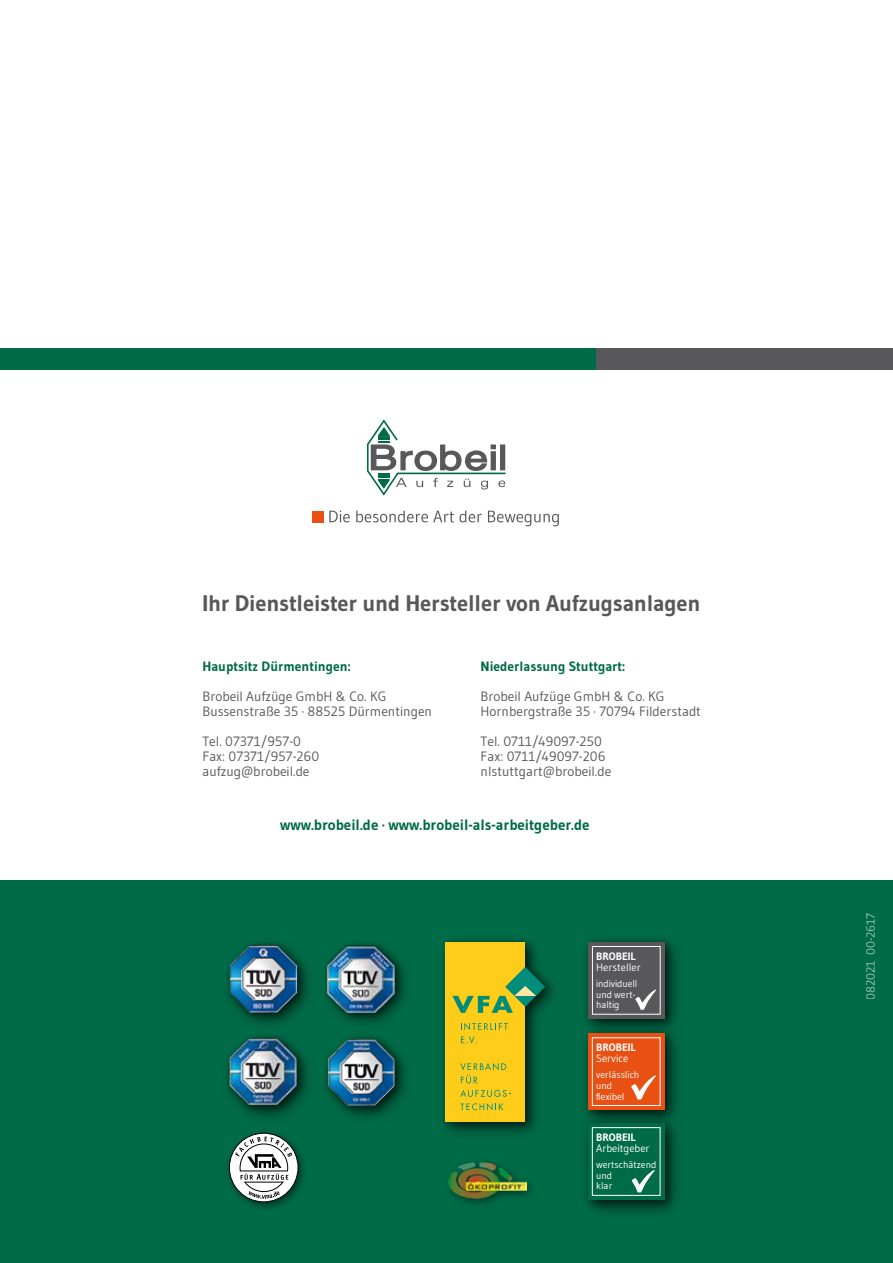
<style>
.page{position:relative;width:893px;height:1263px;background:#fff}
.page>*{position:absolute;margin:0;border:0;box-sizing:border-box;transform-origin:0 0}
.t1{font:700 22.5px "Gudea";letter-spacing:-.01em;color:#58585a}
.t2{font:700 15px "Gudea";color:#006b47}
.t3{font:13.5px/15px "Gudea";color:#58585a}
.t4{font:700 13.5px "Gudea";color:#006b47}
.t5{font:12px "Gudea";letter-spacing:-.01em;color:#fff}
.t6{font:10.65px "Gudea";color:#fff}
.t7{font:700 10.65px "Gudea";color:#fff}
.t8{font:9.75px/10.6px "Gudea";color:#fff}
</style>
<div class="page">
<div style="left:0;top:880px;width:893px;height:383px;background:#006b47"></div>
<svg style="left:366px;top:419px;width:140px;height:77px"></svg>
<svg style="left:329px;top:511px;width:230px;height:15px"></svg>
<div style="left:312px;top:511px;width:12px;height:11px;background:#e85113"></div>
<div style="left:221px;top:933px;width:464px;height:287px;background:#000;opacity:.5"></div>
<img style="left:230px;top:945px;width:67px;height:67px">
<img style="left:327px;top:946px;width:68px;height:66px">
<div style="left:445px;top:942px;width:80px;height:180px;background:#fecd1a"></div>
<svg style="left:452px;top:967px;width:93px;height:46px"></svg>
<svg style="left:460px;top:1103px;width:43px;height:7px"></svg>
<svg style="left:460px;top:1090px;width:51px;height:7px"></svg>
<svg style="left:460px;top:1063px;width:46px;height:20px"></svg>
<svg style="left:461px;top:1036px;width:16px;height:7px"></svg>
<svg style="left:461px;top:1023px;width:47px;height:7px"></svg>
<img style="left:328px;top:1039px;width:67px;height:66px">
<img style="left:229px;top:1038px;width:68px;height:67px">
<div style="left:588px;top:1033px;width:77px;height:77px;background:#e85113"></div>
<div style="left:592px;top:1037px;width:68px;height:69px;border:1px solid #fff"></div>
<svg style="left:631px;top:1072px;width:28px;height:28px"></svg>
<div style="left:588px;top:1123px;width:77px;height:77px;background:#006b47"></div>
<div style="left:592px;top:1127px;width:68px;height:69px;border:1px solid #fff"></div>
<svg style="left:632px;top:1170px;width:23px;height:23px"></svg>
<div style="left:588px;top:942px;width:77px;height:77px;background:#58585a"></div>
<div style="left:592px;top:946px;width:68px;height:68px;border:1px solid #fff"></div>
<svg style="left:635px;top:987px;width:24px;height:23px"></svg>
<svg style="left:229px;top:1132px;width:70px;height:70px"></svg>
<img style="left:447px;top:1159px;width:80px;height:41px">
<div style="left:595px;top:349px;width:298px;height:21px;background:#58585a"></div>
<div style="left:0;top:349px;width:595px;height:21px;background:#006b47"></div>
<h1 class="t1" style="left:202px;top:589px;width:500px">Ihr Dienstleister und Hersteller von Aufzugsanlagen</h1>
<p class="t4" style="left:202px;top:658px;width:150px">Hauptsitz Dürmentingen:</p>
<p class="t3" style="left:202px;top:689px;width:231px">Brobeil Aufzüge GmbH &amp; Co. KG<br>Bussenstraße 35 · 88525 Dürmentingen</p>
<p class="t3" style="left:202px;top:733px;width:118px">Tel. 07371/957-0<br>Fax: 07371/957-260 aufzug@brobeil.de</p>
<p class="t4" style="left:481px;top:658px;width:146px">Niederlassung Stuttgart:</p>
<p class="t3" style="left:481px;top:688px;width:222px">Brobeil Aufzüge GmbH &amp; Co. KG<br>Hornbergstraße 35 · 70794 Filderstadt</p>
<p class="t3" style="left:481px;top:733px;width:132px">Tel. 0711/49097-250<br>Fax: 0711/49097-206 nlstuttgart@brobeil.de</p>
<p class="t2" style="left:280px;top:815px;width:311px">www.brobeil.de · www.brobeil-als-arbeitgeber.de</p>
<p class="t7" style="left:596px;top:949px;width:41px">BROBEIL</p>
<p class="t6" style="left:596px;top:960px;width:46px">Hersteller</p>
<p class="t8" style="left:596px;top:978px;width:43px">individuell und wert&shy;haltig</p>
<p class="t7" style="left:596px;top:1041px;width:41px">BROBEIL</p>
<p class="t6" style="left:596px;top:1051px;width:34px">Service</p>
<p class="t8" style="left:596px;top:1069px;width:45px">verlässlich und flexibel</p>
<p class="t7" style="left:596px;top:1131px;width:41px">BROBEIL</p>
<p class="t6" style="left:596px;top:1141px;width:55px">Arbeitgeber</p>
<p class="t8" style="left:596px;top:1159px;width:62px">wertschätzend und<br>klar</p>
<p class="t5" style="left:863px;top:999px;width:88px;rotate:-90deg">082021 00-2617</p>
</div>
